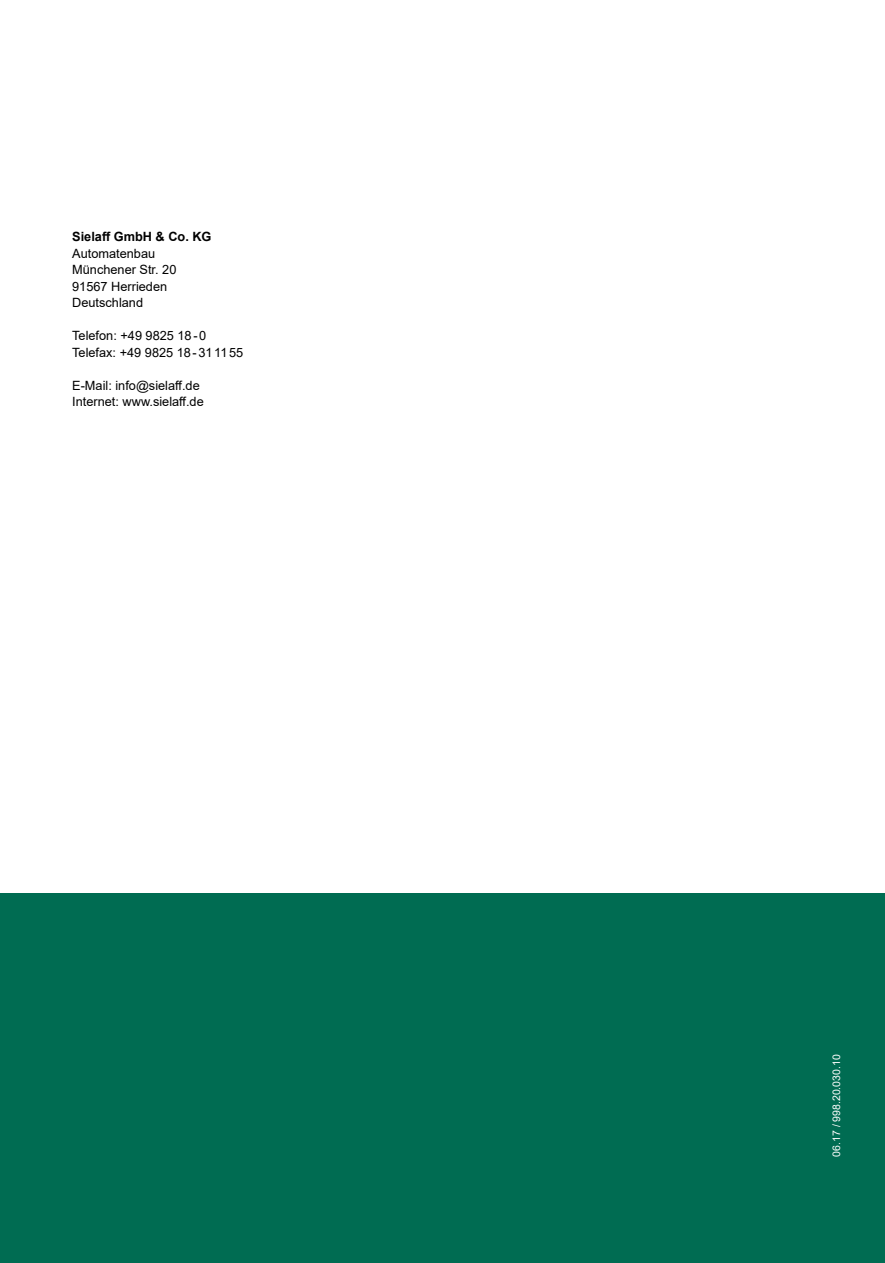
<style>
.page{position:relative;width:885px;height:1263px;background:#fff}
.page>*{position:absolute;margin:0;border:0;box-sizing:border-box;transform-origin:0 0}
.t1{font:12.75px/16.5px "Arial";color:#000}
.t2{font:700 12.75px "Arial";color:#000}
.t3{font:10.5px "Arial";color:#fff}
</style>
<div class="page">
<div style="left:0;top:893px;width:884px;height:370px;background:#006c52"></div>
<p class="t2" style="left:72px;top:228px;width:141px">Sielaff GmbH &amp; Co. KG</p>
<p class="t1" style="left:72px;top:245px;width:106px">Automatenbau<br>Münchener Str. 20<br>91567 Herrieden<br>Deutschland</p>
<p class="t1" style="left:72px;top:327px;width:172px">Telefon: +49 9825 18 - 0<br>Telefax: +49 9825 18 - 311155</p>
<p class="t1" style="left:72px;top:377px;width:133px">E-Mail: info@sielaff.de<br>Internet: www.sielaff.de</p>
<p class="t3" style="left:829px;top:1157px;width:104px;rotate:-90deg">06.17 / 998.20.030.10</p>
</div>
